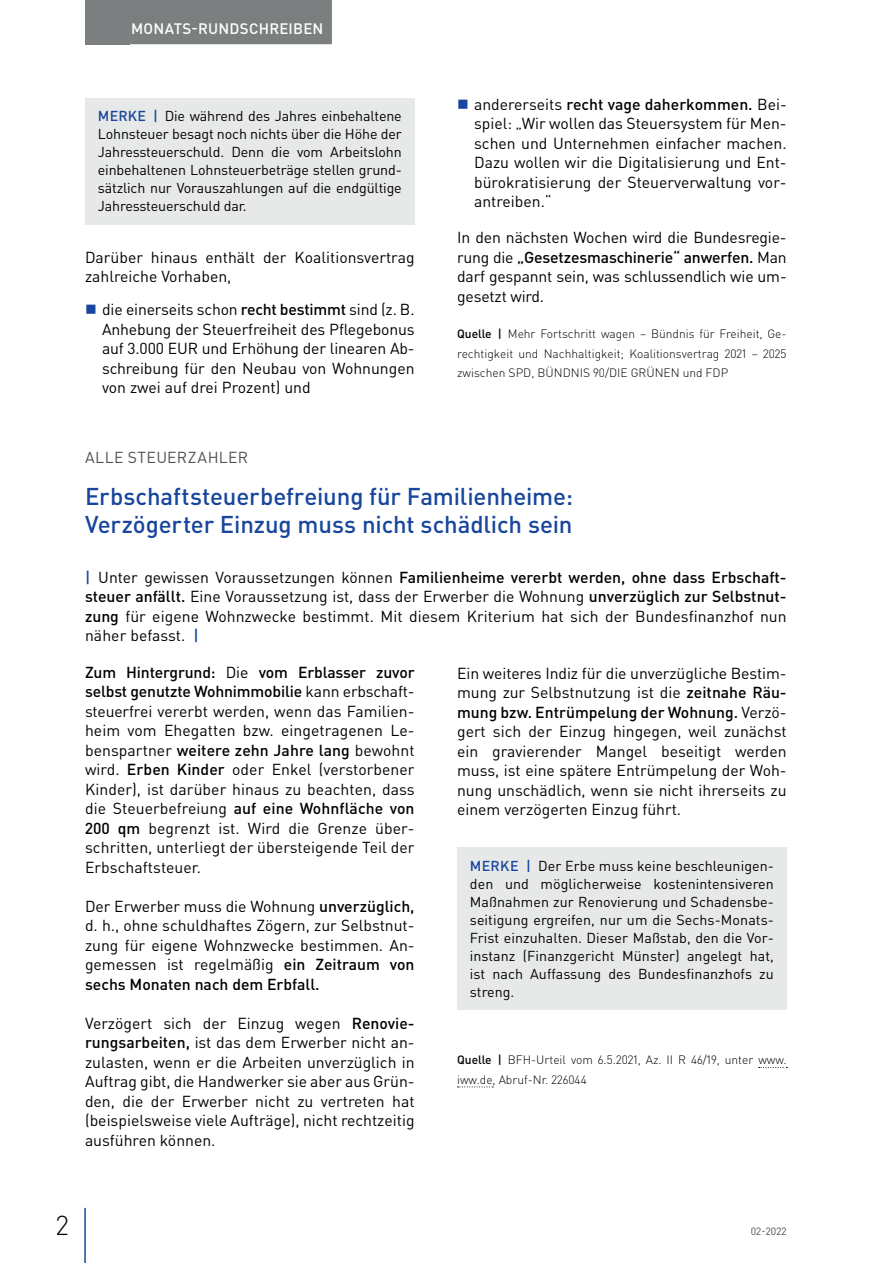
<style>
.page{position:relative;width:893px;height:1263px;background:#fff}
.page>*{position:absolute;margin:0;border:0;box-sizing:border-box;transform-origin:0 0}
.t1{font:300 27px "DIN Pro";color:#000002}
.t2{font:500 24px/28.5px "DIN Pro";letter-spacing:-.005em;color:#18469d}
.t3{font:15.75px/19.5px "DIN Pro";color:#000002;text-align:justify}
.t4{font:15.75px "DIN Pro";letter-spacing:.025em;color:#4f5152}
.t5{font:500 15px "DIN Pro";letter-spacing:.015em;color:#fff}
.t6{font:14.25px/18px "DIN Pro";letter-spacing:-.01em;color:#000002;text-align:justify}
.t7{font:300 12px/19.5px "DIN Pro";color:#000002;text-align:justify}
.t8{font:10.5px "DIN Pro";color:#4f5152}
.s1{font-weight:500;color:#18469d}
.s2{font-weight:500}
</style>
<div class="page">
<div style="left:85px;top:0;width:45px;height:44px;background:#7c7f7f"></div>
<hr style="left:84px;top:1208px;width:2px;height:55px;background:#18469d">
<div style="left:122px;top:0;width:210px;height:44px;background:#7c7f7f"></div>
<div style="left:85px;top:98px;width:330px;height:126px;background:#e6e9e8"></div>
<svg style="left:759px;top:1067px;width:28px;height:1px"></svg>
<svg style="left:457px;top:1086px;width:36px;height:1px"></svg>
<div style="left:457px;top:847px;width:330px;height:162px;background:#e6e9e8"></div>
<p class="t5" style="left:131px;top:18px;width:194px">MONATS-RUNDSCHREIBEN</p>
<p class="t6" style="left:98px;top:107px;width:306px"><span class="s1">MERKE |</span> Die während des Jahres einbehaltene Lohnsteuer besagt noch nichts über die Höhe der Jahressteuerschuld. Denn die vom Arbeitslohn einbehaltenen Lohnsteuerbeträge stellen grund&shy;sätzlich nur Vorauszahlungen auf die endgültige Jahressteuerschuld dar.</p>
<p class="t3" style="left:85px;top:247px;width:331px">Darüber hinaus enthält der Koalitionsvertrag zahlreiche Vorhaben,</p>
<p class="t3" style="left:102px;top:299px;width:314px">die einerseits schon <span class="s2">recht bestimmt</span> sind (z. B.<br>Anhebung der Steuerfreiheit des Pflegebonus auf 3.000 EUR und Erhöhung der linearen Ab&shy;schreibung für den Neubau von Wohnungen von zwei auf drei Prozent) und</p>
<p class="t3" style="left:474px;top:94px;width:314px">andererseits <span class="s2">recht vage daherkommen.</span> Bei&shy;spiel: „Wir wollen das Steuersystem für Men&shy;schen und Unternehmen einfacher machen.<br>Dazu wollen wir die Digitalisierung und Ent&shy;bürokratisierung der Steuerverwaltung vor&shy;antreiben.“</p>
<p class="t3" style="left:457px;top:227px;width:331px">In den nächsten Wochen wird die Bundesregie&shy;rung die <span class="s2">„Gesetzesmaschinerie“ anwerfen.</span> Man darf gespannt sein, was schlussendlich wie um&shy;gesetzt wird.</p>
<p class="t7" style="left:457px;top:324px;width:331px"><span class="s2">Quelle |</span> Mehr Fortschritt wagen – Bündnis für Freiheit, Ge&shy;rechtigkeit und Nachhaltigkeit; Koalitionsvertrag 2021 – 2025 zwischen SPD, BÜNDNIS 90/DIE GRÜNEN und FDP</p>
<p class="t4" style="left:85px;top:446px;width:165px">ALLE STEUERZAHLER</p>
<h2 class="t2" style="left:85px;top:481px;width:489px">Erbschaftsteuerbefreiung für Familienheime:<br>Verzögerter Einzug muss nicht schädlich sein</h2>
<p class="t3" style="left:85px;top:567px;width:703px"><span class="s1">|</span> Unter gewissen Voraussetzungen können <span class="s2">Familienheime vererbt werden, ohne dass Erbschaft&shy;steuer anfällt.</span> Eine Voraussetzung ist, dass der Erwerber die Wohnung <span class="s2">unverzüglich zur Selbstnut&shy;zung</span> für eigene Wohnzwecke bestimmt. Mit diesem Kriterium hat sich der Bundesfinanzhof nun näher befasst. <span class="s1">|</span></p>
<p class="t3" style="left:85px;top:662px;width:331px"><span class="s2">Zum Hintergrund:</span> Die <span class="s2">vom Erblasser zuvor selbst genutzte Wohnimmobilie</span> kann erbschaft&shy;steuerfrei vererbt werden, wenn das Familien&shy;heim vom Ehegatten bzw. eingetragenen Le&shy;benspartner <span class="s2">weitere zehn Jahre lang</span> bewohnt wird. <span class="s2">Erben Kinder</span> oder Enkel (verstorbener Kinder), ist darüber hinaus zu beachten, dass die Steuerbefreiung <span class="s2">auf eine Wohnfläche von 200 qm</span> begrenzt ist. Wird die Grenze über&shy;schritten, unterliegt der übersteigende Teil der Erbschaftsteuer.</p>
<p class="t3" style="left:85px;top:896px;width:331px">Der Erwerber muss die Wohnung <span class="s2">unverzüglich, </span>d. h., ohne schuldhaftes Zögern, zur Selbstnut&shy;zung für eigene Wohnzwecke bestimmen. An&shy;gemessen ist regelmäßig <span class="s2">ein Zeitraum von sechs Monaten nach dem Erbfall.</span></p>
<p class="t3" style="left:85px;top:1013px;width:331px">Verzögert sich der Einzug wegen <span class="s2">Renovie&shy;rungsarbeiten,</span> ist das dem Erwerber nicht an&shy;zulasten, wenn er die Arbeiten unverzüglich in Auftrag gibt, die Handwerker sie aber aus Grün&shy;den, die der Erwerber nicht zu vertreten hat (beispielsweise viele Aufträge), nicht rechtzeitig ausführen können.</p>
<p class="t3" style="left:457px;top:663px;width:331px">Ein weiteres Indiz für die unverzügliche Bestim&shy;mung zur Selbstnutzung ist die <span class="s2">zeitnahe Räu&shy;mung bzw. Entrümpelung der Wohnung.</span> Verzö&shy;gert sich der Einzug hingegen, weil zunächst ein gravierender Mangel beseitigt werden muss, ist eine spätere Entrümpelung der Woh&shy;nung unschädlich, wenn sie nicht ihrerseits zu einem verzögerten Einzug führt.</p>
<p class="t6" style="left:470px;top:856px;width:306px"><span class="s1">MERKE |</span> Der Erbe muss keine beschleunigen&shy;den und möglicherweise kostenintensiveren Maßnahmen zur Renovierung und Schadensbe&shy;seitigung ergreifen, nur um die Sechs-Monats-Frist einzuhalten. Dieser Maßstab, den die Vor&shy;instanz (Finanzgericht Münster) angelegt hat, ist nach Auffassung des Bundesfinanzhofs zu streng.</p>
<p class="t7" style="left:457px;top:1050px;width:331px"><span class="s2">Quelle |</span> BFH-Urteil vom 6.5.2021, Az. II R 46/19, unter www. iww.de, Abruf-Nr. 226044</p>
<h1 class="t1" style="left:56px;top:1207px;width:14px">2</h1>
<p class="t8" style="left:751px;top:1224px;width:37px">02-2022</p>
</div>
